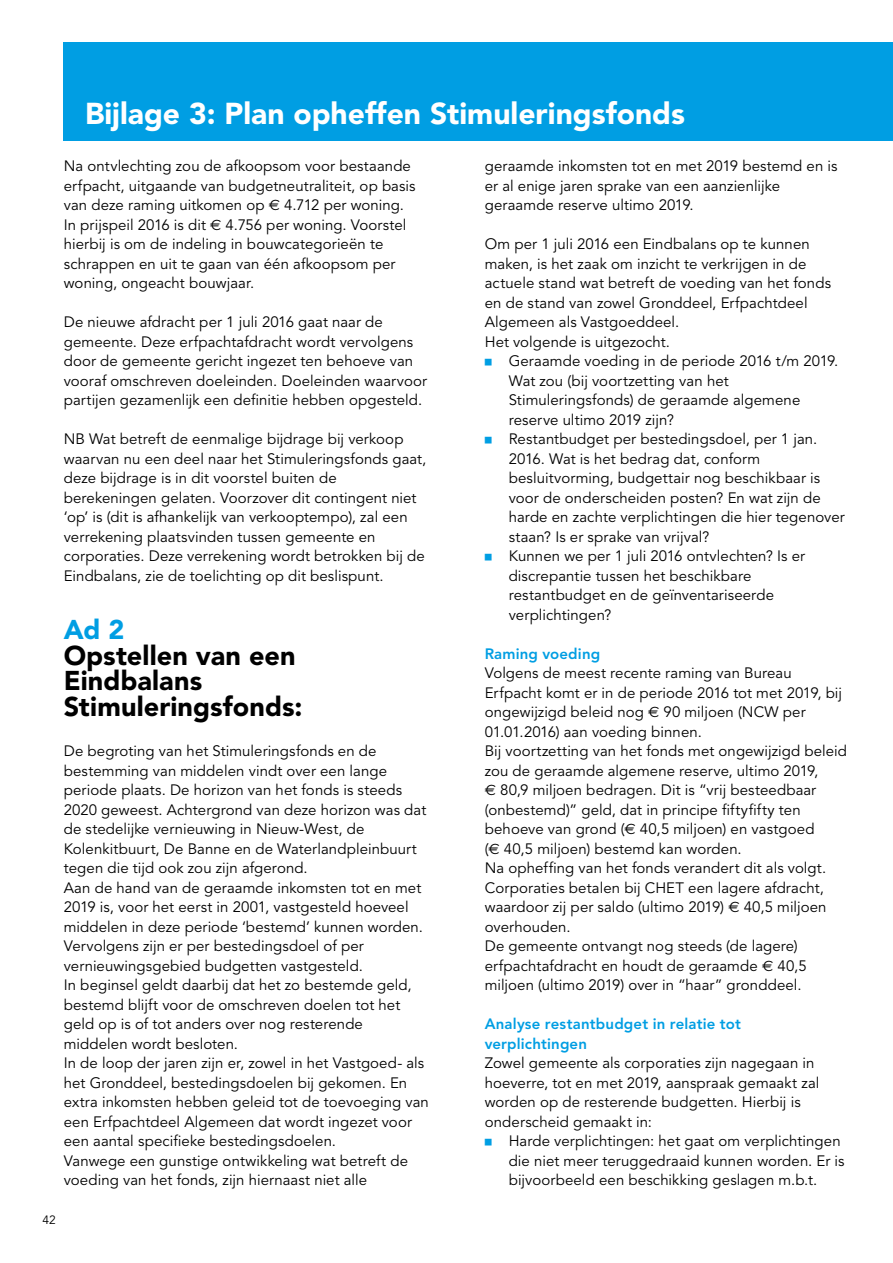
<style>
.page{position:relative;width:893px;height:1263px;background:#fff}
.page>*{position:absolute;margin:0;border:0;box-sizing:border-box;transform-origin:0 0}
.t1{font:900 30px "Avenir";color:#fff}
.t2{font:900 27px/25.5px "Avenir";letter-spacing:.005em;color:#000}
.t3{font:900 27px "Avenir";color:#009ee3}
.t4{font:15px/19.5px "Avenir";letter-spacing:.005em;color:#000}
.t5{font:800 15px/19.5px "Avenir";letter-spacing:.01em;color:#009ee3}
.t6{font:12px "Avenir";color:#000}
.s1{font-family:"Euro Sans"}
.s2{font-family:"ASD Formfont";color:#009ee3}
</style>
<div class="page">
<div style="left:64px;top:43px;width:829px;height:98px;background:#009ee3"></div>
<h1 class="t1" style="left:85px;top:95px;width:601px">Bijlage 3: Plan opheffen Stimuleringsfonds</h1>
<p class="t4" style="left:64px;top:157px;width:353px">Na ontvlechting zou de afkoopsom voor bestaande erfpacht, uitgaande van budgetneutraliteit, op basis van deze raming uitkomen op <span class="s1">€</span> 4.712 per woning.<br>In prijspeil 2016 is dit <span class="s1">€</span> 4.756 per woning. Voorstel hierbij is om de indeling in bouwcategorieën te schrappen en uit te gaan van één afkoopsom per woning, ongeacht bouwjaar.</p>
<p class="t4" style="left:64px;top:313px;width:365px">De nieuwe afdracht per 1 juli 2016 gaat naar de gemeente. Deze erfpachtafdracht wordt vervolgens door de gemeente gericht ingezet ten behoeve van vooraf omschreven doeleinden. Doeleinden waarvoor partijen gezamenlijk een definitie hebben opgesteld.</p>
<p class="t4" style="left:64px;top:430px;width:364px">NB Wat betreft de eenmalige bijdrage bij verkoop waarvan nu een deel naar het Stimuleringsfonds gaat, deze bijdrage is in dit voorstel buiten de berekeningen gelaten. Voorzover dit contingent niet ‘op’ is (dit is afhankelijk van verkooptempo), zal een verrekening plaatsvinden tussen gemeente en corporaties. Deze verrekening wordt betrokken bij de Eindbalans, zie de toelichting op dit beslispunt.</p>
<h2 class="t3" style="left:64px;top:613px;width:62px">Ad 2</h2>
<h2 class="t2" style="left:64px;top:642px;width:240px">Opstellen van een<br>Eindbalans<br>Stimuleringsfonds:</h2>
<p class="t4" style="left:64px;top:742px;width:367px">De begroting van het Stimuleringsfonds en de bestemming van middelen vindt over een lange periode plaats. De horizon van het fonds is steeds 2020 geweest. Achtergrond van deze horizon was dat de stedelijke vernieuwing in Nieuw-West, de Kolenkitbuurt, De Banne en de Waterlandpleinbuurt tegen die tijd ook zou zijn afgerond.<br>Aan de hand van de geraamde inkomsten tot en met 2019 is, voor het eerst in 2001, vastgesteld hoeveel middelen in deze periode ‘bestemd’ kunnen worden.<br>Vervolgens zijn er per bestedingsdoel of per vernieuwingsgebied budgetten vastgesteld.<br>In beginsel geldt daarbij dat het zo bestemde geld, bestemd blijft voor de omschreven doelen tot het geld op is of tot anders over nog resterende middelen wordt besloten.<br>In de loop der jaren zijn er, zowel in het Vastgoed- als het Gronddeel, bestedingsdoelen bij gekomen. En extra inkomsten hebben geleid tot de toevoeging van een Erfpachtdeel Algemeen dat wordt ingezet voor een aantal specifieke bestedingsdoelen.<br>Vanwege een gunstige ontwikkeling wat betreft de voeding van het fonds, zijn hiernaast niet alle</p>
<p class="t6" style="left:43px;top:1212px;width:15px">42</p>
<p class="t4" style="left:485px;top:157px;width:354px">geraamde inkomsten tot en met 2019 bestemd en is er al enige jaren sprake van een aanzienlijke geraamde reserve ultimo 2019.</p>
<p class="t4" style="left:485px;top:235px;width:348px">Om per 1 juli 2016 een Eindbalans op te kunnen maken, is het zaak om inzicht te verkrijgen in de actuele stand wat betreft de voeding van het fonds en de stand van zowel Gronddeel, Erfpachtdeel Algemeen als Vastgoeddeel.<br>Het volgende is uitgezocht.</p>
<p class="t4" style="left:509px;top:352px;width:331px;text-indent:-24px"><span class="s2">•</span> Geraamde voeding in de periode 2016 t/m 2019.<br>Wat zou (bij voortzetting van het Stimuleringsfonds) de geraamde algemene reserve ultimo 2019 zijn?</p>
<p class="t4" style="left:509px;top:430px;width:337px;text-indent:-24px"><span class="s2">•</span> Restantbudget per bestedingsdoel, per 1 jan.<br>2016. Wat is het bedrag dat, conform besluitvorming, budgettair nog beschikbaar is voor de onderscheiden posten? En wat zijn de harde en zachte verplichtingen die hier tegenover staan? Is er sprake van vrijval?</p>
<p class="t4" style="left:509px;top:547px;width:298px;text-indent:-24px"><span class="s2">•</span> Kunnen we per 1 juli 2016 ontvlechten? Is er discrepantie tussen het beschikbare restantbudget en de geïnventariseerde verplichtingen?</p>
<p class="t5" style="left:485px;top:644px;width:117px">Raming voeding</p>
<p class="t4" style="left:485px;top:664px;width:364px">Volgens de meest recente raming van Bureau Erfpacht komt er in de periode 2016 tot met 2019, bij ongewijzigd beleid nog <span class="s1">€</span> 90 miljoen (NCW per 01.01.2016) aan voeding binnen.<br>Bij voortzetting van het fonds met ongewijzigd beleid zou de geraamde algemene reserve, ultimo 2019,<br><span class="s1">€</span> 80,9 miljoen bedragen. Dit is “vrij besteedbaar (onbestemd)” geld, dat in principe fiftyfifty ten behoeve van grond (<span class="s1">€</span> 40,5 miljoen) en vastgoed<br>(<span class="s1">€</span> 40,5 miljoen) bestemd kan worden.<br>Na opheffing van het fonds verandert dit als volgt.<br>Corporaties betalen bij CHET een lagere afdracht, waardoor zij per saldo (ultimo 2019) <span class="s1">€</span> 40,5 miljoen overhouden.<br>De gemeente ontvangt nog steeds (de lagere) erfpachtafdracht en houdt de geraamde <span class="s1">€</span> 40,5 miljoen (ultimo 2019) over in “haar” gronddeel.</p>
<p class="t5" style="left:485px;top:1014px;width:258px">Analyse restantbudget in relatie tot verplichtingen</p>
<p class="t4" style="left:485px;top:1054px;width:336px">Zowel gemeente als corporaties zijn nagegaan in hoeverre, tot en met 2019, aanspraak gemaakt zal worden op de resterende budgetten. Hierbij is onderscheid gemaakt in:</p>
<p class="t4" style="left:509px;top:1132px;width:337px;text-indent:-24px"><span class="s2">•</span> Harde verplichtingen: het gaat om verplichtingen die niet meer teruggedraaid kunnen worden. Er is bijvoorbeeld een beschikking geslagen m.b.t.</p>
</div>
